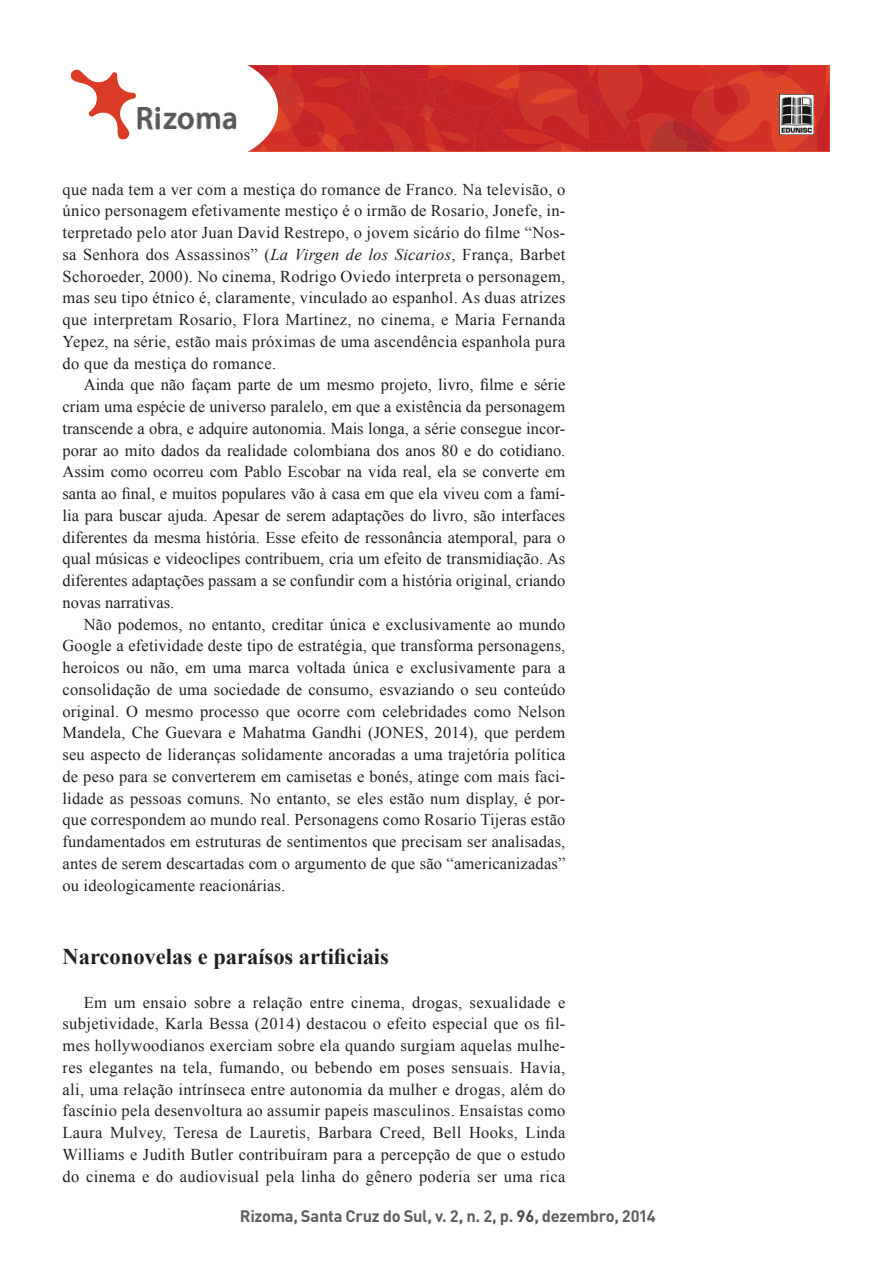
<style>
.page{position:relative;width:893px;height:1263px;background:#fff}
.page>*{position:absolute;margin:0;border:0;box-sizing:border-box;transform-origin:0 0}
.t1{font:700 22.5px "Times New Roman";color:#231f20}
.t2{font:16.5px/21.8px "Times New Roman";letter-spacing:.015em;color:#231f20;text-align:justify}
.t3{font:700 16.5px "DIN Pro";letter-spacing:-.02em;color:#5f5f62}
.s1{font-style:italic}
.s2{color:#454647}
</style>
<div class="page">
<svg style="left:247px;top:65px;width:582px;height:87px"></svg>
<div style="left:88px;top:52px;width:187px;height:113px;background:#fff;border-radius:50%"></div>
<div style="left:85px;top:49px;width:193px;height:119px;border:6px solid #fff;border-radius:50%"></div>
<img style="left:780px;top:95px;width:33px;height:40px">
<img style="left:136px;top:107px;width:102px;height:24px">
<svg style="left:70px;top:69px;width:66px;height:71px"></svg>
<p class="t2" style="left:63px;top:178px;width:504px">que nada tem a ver com a mestiça do romance de Franco. Na televisão, o único personagem efetivamente mestiço é o irmão de Rosario, Jonefe, in&shy;terpretado pelo ator Juan David Restrepo, o jovem sicário do filme “Nos&shy;sa Senhora dos Assassinos” (<span class="s1">La Virgen de los Sicarios</span>, França, Barbet Schoroeder, 2000). No cinema, Rodrigo Oviedo interpreta o personagem, mas seu tipo étnico é, claramente, vinculado ao espanhol. As duas atrizes que interpretam Rosario, Flora Martinez, no cinema, e Maria Fernanda Yepez, na série, estão mais próximas de uma ascendência espanhola pura do que da mestiça do romance.</p>
<p class="t2" style="left:63px;top:374px;width:504px;text-indent:21px">Ainda que não façam parte de um mesmo projeto, livro, filme e série criam uma espécie de universo paralelo, em que a existência da personagem transcende a obra, e adquire autonomia. Mais longa, a série consegue incor&shy;porar ao mito dados da realidade colombiana dos anos 80 e do cotidiano.<br>Assim como ocorreu com Pablo Escobar na vida real, ela se converte em santa ao final, e muitos populares vão à casa em que ela viveu com a famí&shy;lia para buscar ajuda. Apesar de serem adaptações do livro, são interfaces diferentes da mesma história. Esse efeito de ressonância atemporal, para o qual músicas e videoclipes contribuem, cria um efeito de transmidiação. As diferentes adaptações passam a se confundir com a história original, criando novas narrativas.</p>
<p class="t2" style="left:63px;top:613px;width:504px;text-indent:21px">Não podemos, no entanto, creditar única e exclusivamente ao mundo Google a efetividade deste tipo de estratégia, que transforma personagens, heroicos ou não, em uma marca voltada única e exclusivamente para a consolidação de uma sociedade de consumo, esvaziando o seu conteúdo original. O mesmo processo que ocorre com celebridades como Nelson Mandela, Che Guevara e Mahatma Gandhi (JONES, 2014), que perdem seu aspecto de lideranças solidamente ancoradas a uma trajetória política de peso para se converterem em camisetas e bonés, atinge com mais faci&shy;lidade as pessoas comuns. No entanto, se eles estão num display, é por&shy;que correspondem ao mundo real. Personagens como Rosario Tijeras estão fundamentados em estruturas de sentimentos que precisam ser analisadas, antes de serem descartadas com o argumento de que são “americanizadas” ou ideologicamente reacionárias.</p>
<h1 class="t1" style="left:63px;top:941px;width:328px">Narconovelas e paraísos artificiais</h1>
<p class="t2" style="left:63px;top:991px;width:504px;text-indent:21px">Em um ensaio sobre a relação entre cinema, drogas, sexualidade e subjetividade, Karla Bessa (2014) destacou o efeito especial que os fil&shy;mes hollywoodianos exerciam sobre ela quando surgiam aquelas mulhe&shy;res elegantes na tela, fumando, ou bebendo em poses sensuais. Havia, ali, uma relação intrínseca entre autonomia da mulher e drogas, além do fascínio pela desenvoltura ao assumir papeis masculinos. Ensaístas como Laura Mulvey, Teresa de Lauretis, Barbara Creed, Bell Hooks, Linda Williams e Judith Butler contribuíram para a percepção de que o estudo do cinema e do audiovisual pela linha do gênero poderia ser uma rica</p>
<p class="t3" style="left:240px;top:1205px;width:417px">Rizoma, Santa Cruz do Sul, v. 2, n. 2, p. <span class="s2">96</span>, dezembro, 2014</p>
</div>
